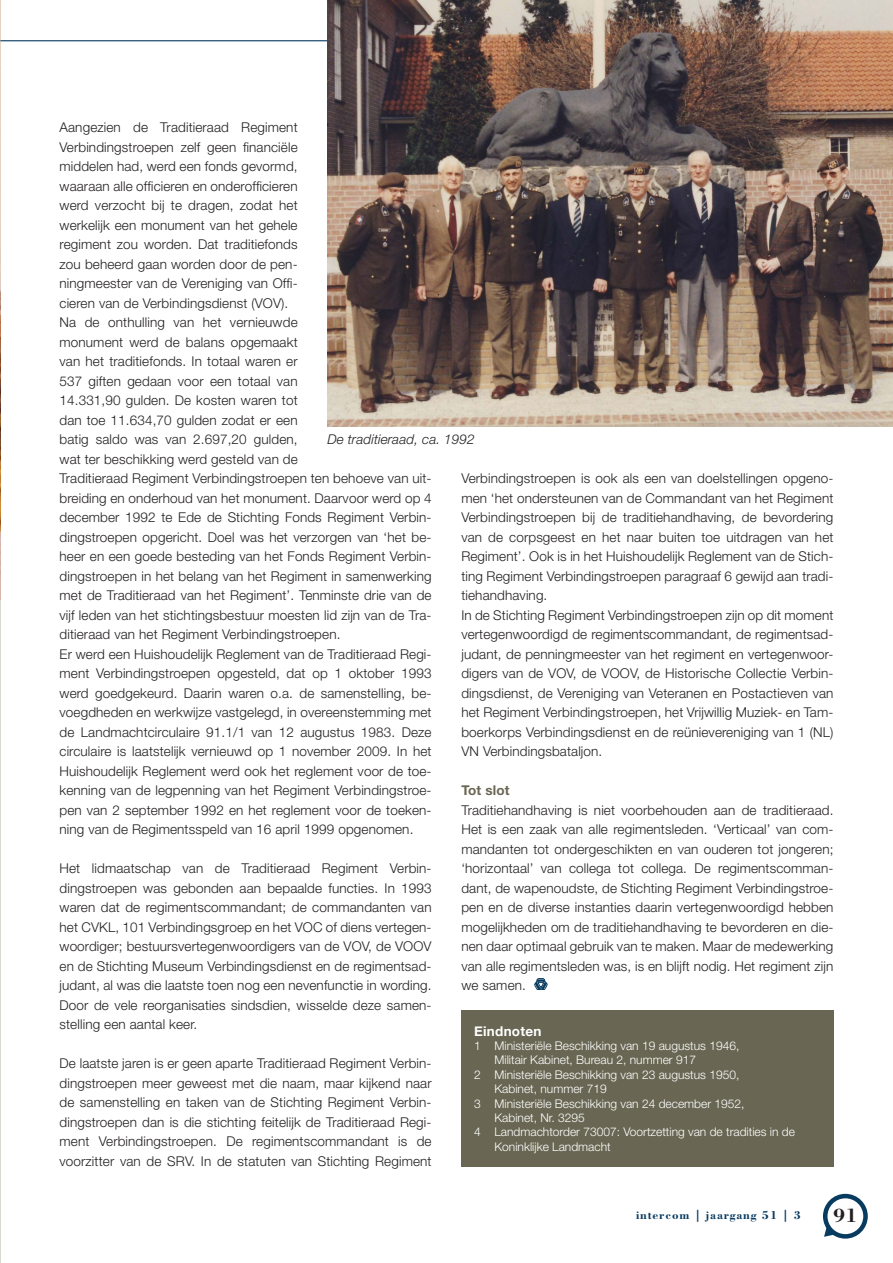
<style>
.page{position:relative;width:893px;height:1263px;background:#fff}
.page>*{position:absolute;margin:0;border:0;box-sizing:border-box;transform-origin:0 0}
.t1{font:700 20.1px "Bodoni BT";color:#231f20}
.t2{font:300 13.5px/19.5px "Helvetica Neue LT";letter-spacing:.01em;color:#231f20;text-align:justify}
.t3{font:italic 300 13.5px "Helvetica Neue LT";letter-spacing:.01em;color:#231f20}
.t4{font:700 13.5px "Helvetica Neue";letter-spacing:.02em;color:#fff}
.t5{font:700 13.5px "Helvetica Neue LT";letter-spacing:.01em;color:#696653}
.t6{font:300 12px/14.4px "Helvetica Neue LT";color:#fff}
.t7{font:700 12px "Bodoni BT";letter-spacing:.07em;color:#083b60}
</style>
<div class="page">
<img style="left:0;top:0;width:1px;height:600px">
<svg style="left:535px;top:978px;width:12px;height:12px"></svg>
<div style="left:461px;top:1010px;width:372px;height:156px;background:#696653"></div>
<img style="left:327px;top:0;width:566px;height:426px">
<div style="left:823px;top:1194px;width:45px;height:44px;border:4px solid #083b60;border-radius:50%"></div>
<svg style="left:824px;top:1225px;width:12px;height:12px"></svg>
<hr style="left:0;top:40px;width:327px;height:1px;background:#083b60">
<p class="t2" style="left:60px;top:117px;width:240px">Aangezien de Traditieraad Regiment Verbindingstroepen zelf geen financiële middelen had, werd een fonds gevormd, waaraan alle officieren en onderofficieren werd verzocht bij te dragen, zodat het werkelijk een monument van het gehele regiment zou worden. Dat traditiefonds zou beheerd gaan worden door de pen&shy;ningmeester van de Vereniging van Offi&shy;cieren van de Verbindingsdienst (VOV).</p>
<p class="t2" style="left:60px;top:312px;width:374px;text-align:left">Na de onthulling van het vernieuwde<br>monument werd de balans opgemaakt<br>van het traditiefonds. In totaal waren er<br>537 giften gedaan voor een totaal van<br>14.331,90 gulden. De kosten waren tot<br>dan toe 11.634,70 gulden zodat er een<br>batig saldo was van 2.697,20 gulden,<br>wat ter beschikking werd gesteld van de<br>Traditieraad Regiment Verbindingstroepen ten behoeve van uit&shy;breiding en onderhoud van het monument. Daarvoor werd op 4 december 1992 te Ede de Stichting Fonds Regiment Verbin&shy;dingstroepen opgericht. Doel was het verzorgen van ‘het be&shy;heer en een goede besteding van het Fonds Regiment Verbin&shy;dingstroepen in het belang van het Regiment in samenwerking met de Traditieraad van het Regiment’. Tenminste drie van de vijf leden van het stichtingsbestuur moesten lid zijn van de Tra&shy;ditieraad van het Regiment Verbindingstroepen.</p>
<p class="t2" style="left:60px;top:644px;width:374px">Er werd een Huishoudelijk Reglement van de Traditieraad Regi&shy;ment Verbindingstroepen opgesteld, dat op 1 oktober 1993 werd goedgekeurd. Daarin waren o.a. de samenstelling, be&shy;voegdheden en werkwijze vastgelegd, in overeenstemming met de Landmachtcirculaire 91.1/1 van 12 augustus 1983. Deze circulaire is laatstelijk vernieuwd op 1 november 2009. In het Huishoudelijk Reglement werd ook het reglement voor de toe&shy;kenning van de legpenning van het Regiment Verbindingstroe&shy;pen van 2 september 1992 en het reglement voor de toeken&shy;ning van de Regimentsspeld van 16 april 1999 opgenomen.</p>
<p class="t2" style="left:60px;top:858px;width:374px">Het lidmaatschap van de Traditieraad Regiment Verbin&shy;dingstroepen was gebonden aan bepaalde functies. In 1993 waren dat de regimentscommandant; de commandanten van het CVKL, 101 Verbindingsgroep en het VOC of diens vertegen&shy;woordiger; bestuursvertegenwoordigers van de VOV, de VOOV en de Stichting Museum Verbindingsdienst en de regimentsad&shy;judant, al was die laatste toen nog een nevenfunctie in wording.<br>Door de vele reorganisaties sindsdien, wisselde deze samen&shy;stelling een aantal keer.</p>
<p class="t2" style="left:60px;top:1053px;width:374px">De laatste jaren is er geen aparte Traditieraad Regiment Verbin&shy;dingstroepen meer geweest met die naam, maar kijkend naar de samenstelling en taken van de Stichting Regiment Verbin&shy;dingstroepen dan is die stichting feitelijk de Traditieraad Regi&shy;ment Verbindingstroepen. De regimentscommandant is de voorzitter van de SRV. In de statuten van Stichting Regiment</p>
<p class="t3" style="left:327px;top:431px;width:149px">De traditieraad, ca. 1992</p>
<p class="t2" style="left:461px;top:468px;width:374px">Verbindingstroepen is ook als een van doelstellingen opgeno&shy;men ‘het ondersteunen van de Commandant van het Regiment Verbindingstroepen bij de traditiehandhaving, de bevordering van de corpsgeest en het naar buiten toe uitdragen van het Regiment’. Ook is in het Huishoudelijk Reglement van de Stich&shy;ting Regiment Verbindingstroepen paragraaf 6 gewijd aan tradi&shy;tiehandhaving.</p>
<p class="t2" style="left:461px;top:605px;width:374px">In de Stichting Regiment Verbindingstroepen zijn op dit moment vertegenwoordigd de regimentscommandant, de regimentsad&shy;judant, de penningmeester van het regiment en vertegenwoor&shy;digers van de VOV, de VOOV, de Historische Collectie Verbin&shy;dingsdienst, de Vereniging van Veteranen en Postactieven van het Regiment Verbindingstroepen, het Vrijwillig Muziek- en Tam&shy;boerkorps Verbindingsdienst en de reünievereniging van 1 (NL)<br>VN Verbindingsbataljon.</p>
<p class="t5" style="left:461px;top:782px;width:50px">Tot slot</p>
<p class="t2" style="left:461px;top:800px;width:374px">Traditiehandhaving is niet voorbehouden aan de traditieraad.<br>Het is een zaak van alle regimentsleden. ‘Verticaal’ van com&shy;mandanten tot ondergeschikten en van ouderen tot jongeren; ‘horizontaal’ van collega tot collega. De regimentscomman&shy;dant, de wapenoudste, de Stichting Regiment Verbindingstroe&shy;pen en de diverse instanties daarin vertegenwoordigd hebben mogelijkheden om de traditiehandhaving te bevorderen en die&shy;nen daar optimaal gebruik van te maken. Maar de medewerking van alle regimentsleden was, is en blijft nodig. Het regiment zijn we samen.</p>
<p class="t4" style="left:474px;top:1020px;width:69px">Eindnoten</p>
<p class="t6" style="left:494px;top:1038px;width:246px;text-indent:-20px">1 Ministeriële Beschikking van 19 augustus 1946,<br>Militair Kabinet, Bureau 2, nummer 917</p>
<p class="t6" style="left:494px;top:1067px;width:246px;text-indent:-20px">2 Ministeriële Beschikking van 23 augustus 1950,<br>Kabinet, nummer 719</p>
<p class="t6" style="left:494px;top:1096px;width:252px;text-indent:-20px">3 Ministeriële Beschikking van 24 december 1952,<br>Kabinet, Nr. 3295</p>
<p class="t6" style="left:494px;top:1125px;width:302px;text-indent:-20px">4 Landmachtorder 73007: Voortzetting van de tradities in de<br>Koninklijke Landmacht</p>
<p class="t7" style="left:636px;top:1208px;width:167px">intercom | jaargang 51 | 3</p>
<h1 class="t1" style="left:833px;top:1203px;width:26px">91</h1>
</div>
